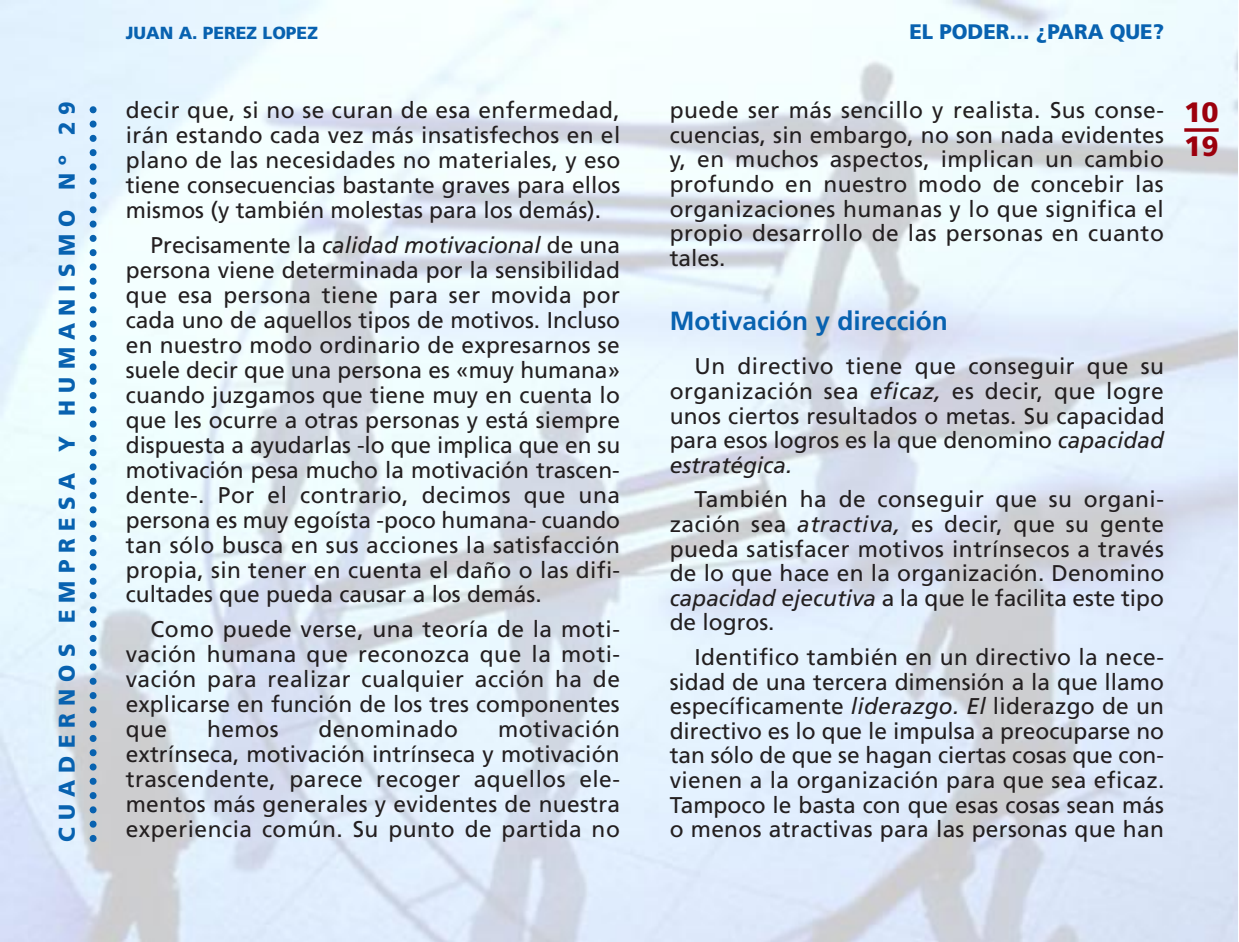
<style>
.page{position:relative;width:1239px;height:942px;background:#fff}
.page>*{position:absolute;margin:0;border:0;box-sizing:border-box;transform-origin:0 0}
.t1{font:900 28px/33.6px "Frutiger";color:#9c000d}
.t2{font:700 26.25px "Frutiger";color:#0862b0}
.t3{font:22.75px/25px "Frutiger";letter-spacing:.01em;color:#231f20;text-align:justify}
.t4{font:900 22.75px "Frutiger";letter-spacing:.325em;color:#0862b0}
.t5{font:900 21px "Frutiger";color:#0862b0}
.t6{font:900 17.5px "Frutiger";color:#0862b0}
.s1{font-style:italic}
</style>
<div class="page">
<img style="left:1px;top:0;width:1236px;height:942px">
<svg style="left:1184px;top:128px;width:35px;height:4px"></svg>
<svg style="left:90px;top:101px;width:7px;height:737px;background:#92bbda"></svg>
<p class="t4" style="left:58px;top:842px;width:742px;rotate:-90deg">CUADERNOS EMPRESA Y HUMANISMO Nº 29</p>
<p class="t6" style="left:126px;top:26px;width:194px">JUAN A. PEREZ LOPEZ</p>
<p class="t5" style="left:909px;top:23px;width:256px">EL PODER… ¿PARA QUE?</p>
<p class="t3" style="left:126px;top:99px;width:496px">decir que, si no se curan de esa enfermedad, irán estando cada vez más insatisfechos en el plano de las necesidades no materiales, y eso tiene consecuencias bastante graves para ellos mismos (y también molestas para los demás).</p>
<p class="t3" style="left:126px;top:234px;width:496px;text-indent:25px">Precisamente la <span class="s1">calidad motivacional</span> de una persona viene determinada por la sensibilidad que esa persona tiene para ser movida por cada uno de aquellos tipos de motivos. Incluso en nuestro modo ordinario de expresarnos se suele decir que una persona es «muy humana» cuando juzgamos que tiene muy en cuenta lo que les ocurre a otras personas y está siempre dispuesta a ayudarlas -lo que implica que en su motivación pesa mucho la motivación trascen&shy;dente-. Por el contrario, decimos que una persona es muy egoísta -poco humana- cuando tan sólo busca en sus acciones la satisfacción propia, sin tener en cuenta el daño o las difi&shy;cultades que pueda causar a los demás.</p>
<p class="t3" style="left:126px;top:618px;width:496px;text-indent:25px">Como puede verse, una teoría de la moti&shy;vación humana que reconozca que la moti&shy;vación para realizar cualquier acción ha de explicarse en función de los tres componentes que</p>
<p class="t3" style="left:207px;top:718px;width:73px">hemos</p>
<p class="t3" style="left:318px;top:718px;width:141px">denominado</p>
<p class="t3" style="left:126px;top:718px;width:496px;text-indent:372px">motivación extrínseca, motivación intrínseca y motivación trascendente, parece recoger aquellos ele&shy;mentos más generales y evidentes de nuestra experiencia común. Su punto de partida no</p>
<p class="t3" style="left:670px;top:100px;width:496px">puede ser más sencillo y realista. Sus conse&shy;cuencias, sin embargo, no son nada evidentes y, en muchos aspectos, implican un cambio profundo en nuestro modo de concebir las organizaciones humanas y lo que significa el propio desarrollo de las personas en cuanto tales.</p>
<p class="t2" style="left:670px;top:310px;width:280px">Motivación y dirección</p>
<p class="t3" style="left:670px;top:356px;width:496px;text-indent:25px">Un directivo tiene que conseguir que su organización sea <span class="s1">eficaz,</span> es decir, que logre unos ciertos resultados o metas. Su capacidad para esos logros es la que denomino <span class="s1">capacidad estratégica.</span></p>
<p class="t3" style="left:670px;top:489px;width:496px;text-indent:25px">También ha de conseguir que su organi&shy;zación sea <span class="s1">atractiva,</span> es decir, que su gente pueda satisfacer motivos intrínsecos a través de lo que hace en la organización. Denomino <span class="s1">capacidad ejecutiva</span> a la que le facilita este tipo de logros.</p>
<p class="t3" style="left:670px;top:646px;width:496px;text-indent:25px">Identifico también en un directivo la nece&shy;sidad de una tercera dimensión a la que llamo específicamente <span class="s1">liderazgo. El</span> liderazgo de un directivo es lo que le impulsa a preocuparse no tan sólo de que se hagan ciertas cosas que con&shy;vienen a la organización para que sea eficaz.<br>Tampoco le basta con que esas cosas sean más o menos atractivas para las personas que han</p>
<p class="t1" style="left:1184px;top:98px;width:36px">10<br>19</p>
</div>
